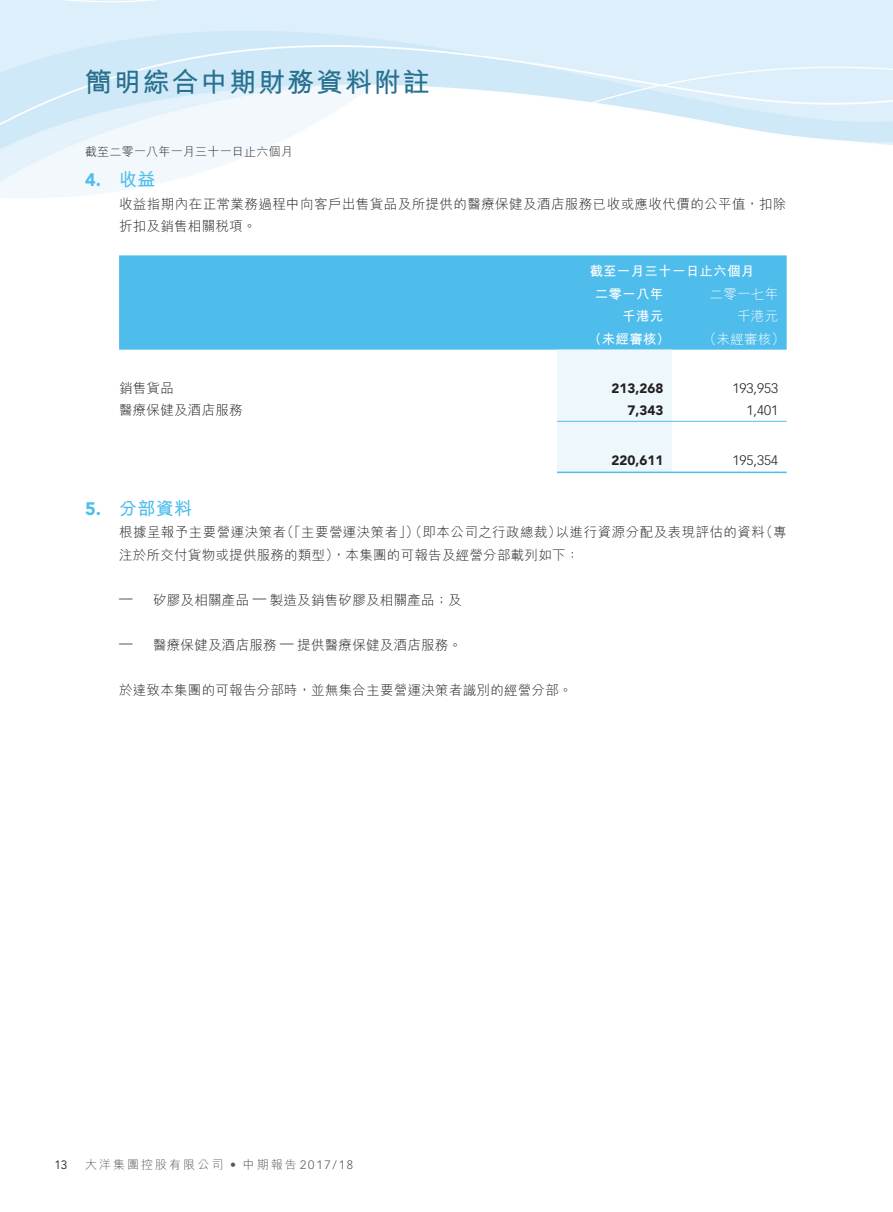
<style>
.page{position:relative;width:893px;height:1212px;background:#fff}
.page>*{position:absolute;margin:0;border:0;box-sizing:border-box;transform-origin:0 0}
.t1{font:700 27px "M Hei HK";letter-spacing:.07em;color:#28708e}
._01_H1{font:700 18px "M Hei HK";letter-spacing:.02em;color:#4fbdec}
._01_H1-2{font:900 18px "Avenir LT Std";color:#4fbdec}
._00_txt{font:300 13.5px/22.5px "M Hei HK";letter-spacing:.02em;color:#231f20}
._50_Table_txt{font:700 13.5px "M Hei HK";letter-spacing:.02em;color:#fff}
._50_Table_txt-2{font:300 13.5px "Vectora LT Std";color:#231f20}
._50_Table_txt-3{font:900 13.5px "Avenir LT Std";color:#231f20}
._50_Table_txt-4{font:300 13.5px "M Hei HK";letter-spacing:.02em;color:#fff}
._50_Table_txt-5{font:300 13.5px "M Hei HK";letter-spacing:.02em;color:#231f20}
._00_txt-2{font:300 13.5px "Vectora LT Std";color:#231f20}
.t2{font:300 12px "M Hei HK";letter-spacing:.02em;color:#231f20}
.t3{font:300 12px "Vectora LT Std";color:#57585a}
.t4{font:300 12px "M Hei HK";letter-spacing:.17em;color:#57585a}
.t5{font:12px "Avenir LT Std";color:#231f20}
.s1{font-family:"M Hei HK"}
</style>
<div class="page">
<div style="left:119px;top:255px;width:668px;height:95px;background:#4fbdec"></div>
<div style="left:557px;top:350px;width:115px;height:122px;background:#edf7fc"></div>
<hr style="left:557px;top:421px;width:115px;height:1px;background:#4fbdec">
<hr style="left:672px;top:421px;width:115px;height:1px;background:#4fbdec">
<hr style="left:557px;top:472px;width:115px;height:1px;background:#4fbdec">
<hr style="left:672px;top:472px;width:115px;height:1px;background:#4fbdec">
<h1 class="t1" style="left:85px;top:63px;width:346px">簡明綜合中期財務資料附註</h1>
<p class="t2" style="left:85px;top:146px;width:209px">截至二零一八年一月三十一日止六個月</p>
<p class="_01_H1" style="left:119px;top:166px;width:38px">收益</p>
<p class="_01_H1-2" style="left:85px;top:169px;width:17px">4.</p>
<p class="_00_txt" style="left:119px;top:192px;width:669px">收益指期內在正常業務過程中向客戶出售貨品及所提供的醫療保健及酒店服務已收或應收代價的公平值，扣除折扣及銷售相關稅項。</p>
<p class="_50_Table_txt" style="left:589px;top:261px;width:166px">截至一月三十一日止六個月</p>
<p class="_50_Table_txt-4" style="left:710px;top:287px;width:70px">二零一七年</p>
<p class="_50_Table_txt" style="left:595px;top:284px;width:70px">二零一八年</p>
<p class="_01_H1-2" style="left:85px;top:497px;width:17px">5.</p>
<p class="_50_Table_txt-5" style="left:119px;top:381px;width:56px">銷售貨品</p>
<p class="_50_Table_txt-5" style="left:119px;top:404px;width:125px">醫療保健及酒店服務</p>
<p class="_01_H1" style="left:119px;top:495px;width:75px">分部資料</p>
<p class="_50_Table_txt" style="left:622px;top:306px;width:43px">千港元</p>
<p class="_50_Table_txt-4" style="left:737px;top:309px;width:43px">千港元</p>
<p class="_50_Table_txt" style="left:588px;top:329px;width:83px">（未經審核）</p>
<p class="_50_Table_txt-4" style="left:703px;top:332px;width:83px">（未經審核(</p>
<p class="_50_Table_txt-3" style="left:611px;top:380px;width:53px">213,268</p>
<p class="_50_Table_txt-2" style="left:732px;top:380px;width:47px">193,953</p>
<p class="_50_Table_txt-3" style="left:627px;top:403px;width:37px">7,343</p>
<p class="_50_Table_txt-2" style="left:747px;top:403px;width:33px">1,401</p>
<p class="_50_Table_txt-3" style="left:611px;top:452px;width:53px">220,611</p>
<p class="_50_Table_txt-2" style="left:732px;top:452px;width:47px">195,354</p>
<p class="_00_txt" style="left:281px;top:521px;width:282px">（「主要營運決策者」）（即本公司之行政總裁）</p>
<p class="_00_txt" style="left:759px;top:521px;width:29px">（專</p>
<p class="_00_txt" style="left:119px;top:521px;width:462px">根據呈報予主要營運決策者<br>注於所交付貨物或提供服務的類型，）本集團的可報告及經營分部載列如下：</p>
<p class="_00_txt" style="left:270px;top:588px;width:193px">製造及銷售矽膠及相關產品；及</p>
<p class="_00_txt" style="left:556px;top:521px;width:211px">以進行資源分配及表現評估的資料</p>
<p class="_00_txt" style="left:153px;top:588px;width:98px">矽膠及相關產品</p>
<p class="_00_txt-2" style="left:119px;top:590px;width:15px">—</p>
<p class="_00_txt-2" style="left:253px;top:590px;width:15px">—</p>
<p class="_00_txt" style="left:153px;top:633px;width:125px">醫療保健及酒店服務</p>
<p class="_00_txt" style="left:297px;top:633px;width:166px">提供醫療保健及酒店服務。</p>
<p class="_00_txt-2" style="left:119px;top:635px;width:15px">—</p>
<p class="_00_txt" style="left:119px;top:678px;width:455px">於達致本集團的可報告分部時，並無集合主要營運決策者識別的經營分部。</p>
<p class="_00_txt-2" style="left:280px;top:635px;width:15px">—</p>
<p class="t5" style="left:54px;top:1158px;width:14px">13</p>
<p class="t4" style="left:85px;top:1158px;width:140px">大洋集團控股有限公司</p>
<p class="t3" style="left:230px;top:1157px;width:7px">•</p>
<p class="t3" style="left:243px;top:1157px;width:112px"><span class="s1">中期報告</span> 2 0 1 7 1/ 8</p>
</div>
